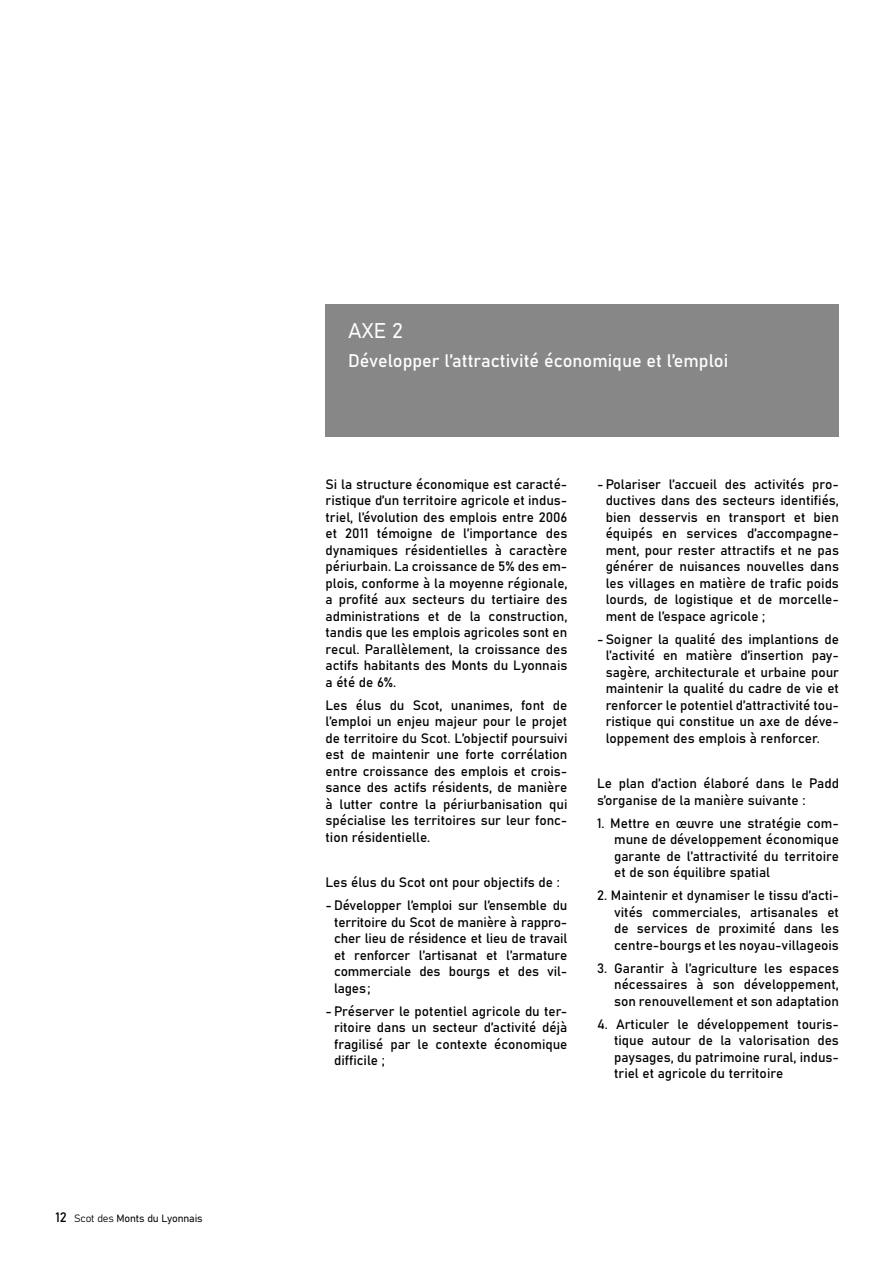
<style>
.page{position:relative;width:893px;height:1263px;background:#fff}
.page>*{position:absolute;margin:0;border:0;box-sizing:border-box;transform-origin:0 0}
.t1{font:21px "Bahnschrift";color:#fff}
.t2{font:18px "Bahnschrift";color:#fff}
.t3{font:13.5px/16.5px "Bahnschrift";color:#000;text-align:justify}
.t4{font:10.5px "Bahnschrift";letter-spacing:-.01em;color:#000}
.s1{font-size:13.5px}
</style>
<div class="page">
<div style="left:326px;top:304px;width:513px;height:133px;background:#878787"></div>
<p class="t4" style="left:56px;top:1212px;width:149px"><span class="s1">12</span> Scot des Monts du Lyonnais</p>
<h1 class="t1" style="left:348px;top:317px;width:56px">AXE 2</h1>
<h2 class="t2" style="left:348px;top:349px;width:382px">Développer l’attractivité économique et l’emploi</h2>
<p class="t3" style="left:326px;top:476px;width:243px">Si la structure économique est caracté&shy;ristique d’un territoire agricole et indus&shy;triel, l’évolution des emplois entre 2006 et 2011 témoigne de l’importance des dynamiques résidentielles à caractère périurbain. La croissance de 5% des em&shy;plois, conforme à la moyenne régionale, a profité aux secteurs du tertiaire des administrations et de la construction, tandis que les emplois agricoles sont en recul. Parallèlement, la croissance des actifs habitants des Monts du Lyonnais a été de 6%.</p>
<p class="t3" style="left:326px;top:697px;width:243px">Les élus du Scot, unanimes, font de l’emploi un enjeu majeur pour le projet de territoire du Scot. L’objectif poursuivi est de maintenir une forte corrélation entre croissance des emplois et crois&shy;sance des actifs résidents, de manière à lutter contre la périurbanisation qui spécialise les territoires sur leur fonc&shy;tion résidentielle.</p>
<p class="t3" style="left:326px;top:874px;width:236px">Les élus du Scot ont pour objectifs de :</p>
<p class="t3" style="left:334px;top:897px;width:235px;text-indent:-9px">- Développer l’emploi sur l’ensemble du territoire du Scot de manière à rappro&shy;cher lieu de résidence et lieu de travail et renforcer l’artisanat et l’armature commerciale des bourgs et des vil&shy;lages;</p>
<p class="t3" style="left:334px;top:1003px;width:235px;text-indent:-9px">-Préserver le potentiel agricole du ter&shy;ritoire dans un secteur d’activité déjà fragilisé par le contexte économique difficile ;</p>
<p class="t3" style="left:606px;top:476px;width:235px;text-indent:-9px">-Polariser l’accueil des activités pro&shy;ductives dans des secteurs identifiés, bien desservis en transport et bien équipés en services d’accompagne&shy;ment, pour rester attractifs et ne pas générer de nuisances nouvelles dans les villages en matière de trafic poids lourds, de logistique et de morcelle&shy;ment de l’espace agricole ;</p>
<p class="t3" style="left:606px;top:631px;width:235px;text-indent:-9px">-Soigner la qualité des implantions de l’activité en matière d’insertion pay&shy;sagère, architecturale et urbaine pour maintenir la qualité du cadre de vie et renforcer le potentiel d’attractivité tou&shy;ristique qui constitue un axe de déve&shy;loppement des emplois à renforcer.</p>
<p class="t3" style="left:597px;top:775px;width:243px">Le plan d’action élaboré dans le Padd s’organise de la manière suivante :</p>
<p class="t3" style="left:614px;top:815px;width:226px;text-indent:-17px">1. Mettre en œuvre une stratégie com&shy;mune de développement économique garante de l’attractivité du territoire et de son équilibre spatial</p>
<p class="t3" style="left:614px;top:887px;width:226px;text-indent:-17px">2. Maintenir et dynamiser le tissu d’acti&shy;vités commerciales, artisanales et de services de proximité dans les centre-bourgs et les noyau-villageois</p>
<p class="t3" style="left:614px;top:959px;width:226px;text-indent:-17px">3. Garantir à l’agriculture les espaces nécessaires à son développement, son renouvellement et son adaptation</p>
<p class="t3" style="left:614px;top:1015px;width:226px;text-indent:-17px">4. Articuler le développement touris&shy;tique autour de la valorisation des paysages, du patrimoine rural, indus&shy;triel et agricole du territoire</p>
</div>
